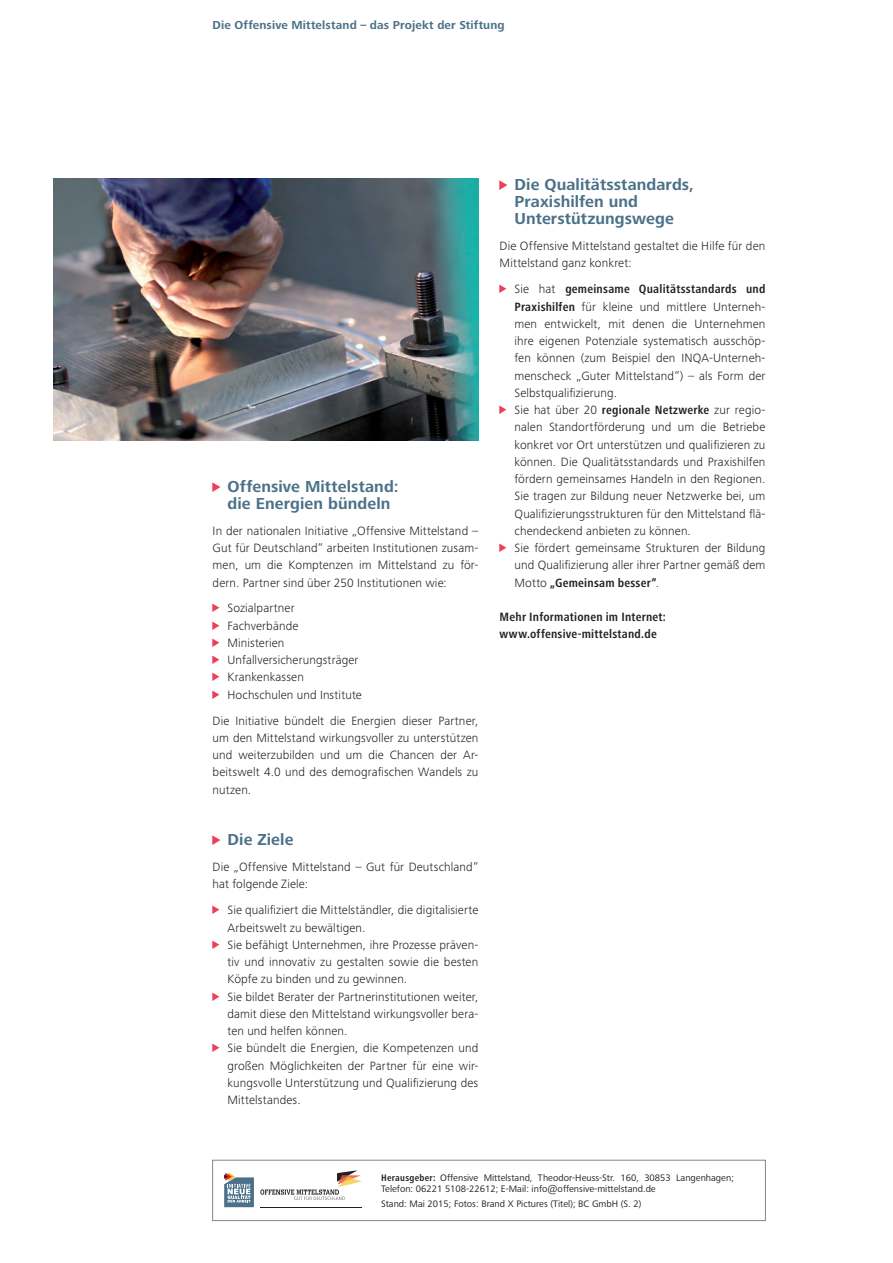
<style>
.page{position:relative;width:893px;height:1263px;background:#fff}
.page>*{position:absolute;margin:0;border:0;box-sizing:border-box;transform-origin:0 0}
.t1{font:700 16.5px/17.2px "Frutiger Next Pro";letter-spacing:.005em;color:#4b7189;text-align:center}
.t2{font:300 12.45px/17.2px "Frutiger Next Pro";letter-spacing:.01em;color:#231f20}
.t3{font:700 condensed 12.45px/17.2px "Frutiger Next Pro";letter-spacing:.02em;color:#231f20}
.t4{font:700 12px "Frutiger Next Pro";letter-spacing:.015em;color:#4b7189}
.t5{font:9.75px/11.2px "Frutiger Next Pro";color:#231f20}
.s1{font-family:"INQA Triangel";font-weight:400;font-size:12px;color:#ee3d56}
.s2{font-family:"INQA Triangel";font-weight:400;font-size:10.5px;color:#ee3d56}
.s3{font-family:"INQA Triangel";font-weight:400;font-stretch:normal;font-size:10.5px;color:#ee3d56}
.s4{font-weight:300;font-stretch:normal}
.s5{font-weight:700;font-stretch:condensed}
</style>
<div class="page">
<div style="left:212px;top:1160px;width:554px;height:61px;border:1px solid #848689"></div>
<svg style="left:224px;top:1173px;width:30px;height:34px"></svg>
<svg style="left:260px;top:1170px;width:102px;height:30px"></svg>
<hr style="left:260px;top:1207px;width:102px;height:1px;background:#231f20">
<img style="left:53px;top:178px;width:425px;height:263px">
<p class="t4" style="left:213px;top:18px;width:294px">Die Offensive Mittelstand – das Projekt der Stiftung</p>
<h1 class="t1" style="left:213px;top:478px;width:187px"><span class="s1">&gt;</span> Offensive Mittelstand: die Energien bündeln</h1>
<p class="t2" style="left:213px;top:522px;width:267px;text-align:justify">In der nationalen Initiative „Offensive Mittelstand – Gut für Deutschland“ arbeiten Institutionen zusam&shy;men, um die Komptenzen im Mittelstand zu för&shy;dern. Partner sind über 250 Institutionen wie:</p>
<p class="t2" style="left:213px;top:600px;width:151px"><span class="s2">&gt;</span> Sozialpartner<br><span class="s2">&gt;</span> Fachverbände<br><span class="s2">&gt;</span> Ministerien<br><span class="s2">&gt;</span> Unfallversicherungsträger <span class="s2">&gt;</span> Krankenkassen<br><span class="s2">&gt;</span> Hochschulen und Institute</p>
<p class="t2" style="left:213px;top:712px;width:267px;text-align:justify">Die Initiative bündelt die Energien dieser Partner, um den Mittelstand wirkungsvoller zu unterstützen und weiterzubilden und um die Chancen der Ar&shy;beitswelt 4.0 und des demografischen Wandels zu nutzen.</p>
<h1 class="t1" style="left:213px;top:831px;width:82px"><span class="s1">&gt;</span> Die Ziele</h1>
<p class="t2" style="left:213px;top:858px;width:267px">Die „Offensive Mittelstand – Gut für Deutschland“ hat folgende Ziele:</p>
<p class="t2" style="left:213px;top:901px;width:267px"><span class="s2">&gt;</span> Sie qualifiziert die Mittelständler, die digitalisierte</p>
<p class="t2" style="left:227px;top:919px;width:139px">Arbeitswelt zu bewältigen.</p>
<p class="t2" style="left:213px;top:936px;width:267px"><span class="s2">&gt;</span> Sie befähigt Unternehmen, ihre Prozesse präven-</p>
<p class="t2" style="left:227px;top:953px;width:252px">tiv und innovativ zu gestalten sowie die besten</p>
<p class="t2" style="left:227px;top:970px;width:181px">Köpfe zu binden und zu gewinnen.</p>
<p class="t2" style="left:213px;top:988px;width:267px"><span class="s2">&gt;</span> Sie bildet Berater der Partnerinstitutionen weiter,</p>
<p class="t2" style="left:227px;top:1005px;width:252px">damit diese den Mittelstand wirkungsvoller bera-</p>
<p class="t2" style="left:227px;top:1022px;width:121px">ten und helfen können.</p>
<p class="t2" style="left:213px;top:1039px;width:267px"><span class="s2">&gt;</span> Sie bündelt die Energien, die Kompetenzen und</p>
<p class="t2" style="left:227px;top:1057px;width:252px">großen Möglichkeiten der Partner für eine wir-</p>
<p class="t2" style="left:227px;top:1074px;width:252px">kungsvolle Unterstützung und Qualifizierung des</p>
<p class="t2" style="left:227px;top:1091px;width:75px">Mittelstandes.</p>
<h1 class="t1" style="left:514px;top:176px;width:181px;text-align:left;text-indent:-15px"><span class="s1">&gt;</span> Die Qualitätsstandards,<br>Praxishilfen und<br>Unterstützungswege</h1>
<p class="t2" style="left:500px;top:237px;width:267px">Die Offensive Mittelstand gestaltet die Hilfe für den<br>Mittelstand ganz konkret:</p>
<p class="t3" style="left:500px;top:280px;width:267px"><span class="s3">&gt;</span> <span class="s4">Sie hat</span> gemeinsame Qualitätsstandards und</p>
<p class="t2" style="left:514px;top:298px;width:252px"><span class="s5">Praxishilfen</span> für kleine und mittlere Unterneh-</p>
<p class="t2" style="left:514px;top:315px;width:252px">men entwickelt, mit denen die Unternehmen</p>
<p class="t2" style="left:514px;top:332px;width:252px">ihre eigenen Potenziale systematisch ausschöp-</p>
<p class="t2" style="left:514px;top:349px;width:252px">fen können (zum Beispiel den INQA-Unterneh-</p>
<p class="t2" style="left:514px;top:367px;width:252px">menscheck „Guter Mittelstand“) – als Form der</p>
<p class="t2" style="left:514px;top:384px;width:104px">Selbstqualifizierung.</p>
<p class="t2" style="left:500px;top:401px;width:267px"><span class="s2">&gt;</span> Sie hat über 20 <span class="s5">regionale Netzwerke</span> zur regio-</p>
<p class="t2" style="left:514px;top:418px;width:252px">nalen Standortförderung und um die Betriebe</p>
<p class="t2" style="left:514px;top:436px;width:252px">konkret vor Ort unterstützen und qualifizieren zu</p>
<p class="t2" style="left:514px;top:453px;width:252px">können. Die Qualitätsstandards und Praxishilfen</p>
<p class="t2" style="left:514px;top:470px;width:252px">fördern gemeinsames Handeln in den Regionen.</p>
<p class="t2" style="left:514px;top:488px;width:252px">Sie tragen zur Bildung neuer Netzwerke bei, um</p>
<p class="t2" style="left:514px;top:505px;width:252px">Qualifizierungsstrukturen für den Mittelstand flä-</p>
<p class="t2" style="left:514px;top:522px;width:178px">chendeckend anbieten zu können.</p>
<p class="t2" style="left:500px;top:539px;width:267px"><span class="s2">&gt;</span> Sie fördert gemeinsame Strukturen der Bildung</p>
<p class="t2" style="left:514px;top:556px;width:252px">und Qualifizierung aller ihrer Partner gemäß dem</p>
<p class="t3" style="left:514px;top:574px;width:146px"><span class="s4">Motto</span> „Gemeinsam besser“<span class="s4">.</span></p>
<p class="t3" style="left:500px;top:608px;width:168px">Mehr Informationen im Internet: www.offensive-mittelstand.de</p>
<p class="t5" style="left:381px;top:1172px;width:354px"><span class="s5">Herausgeber:</span> Offensive Mittelstand, Theodor-Heuss-Str. 160, 30853 Langenhagen;<br>Telefon: 06221 5108-22612; E-Mail: info@offensive-mittelstand.de</p>
<p class="t5" style="left:381px;top:1198px;width:262px">Stand: Mai 2015; Fotos: Brand X Pictures (Titel); BC GmbH (S. 2)</p>
</div>
